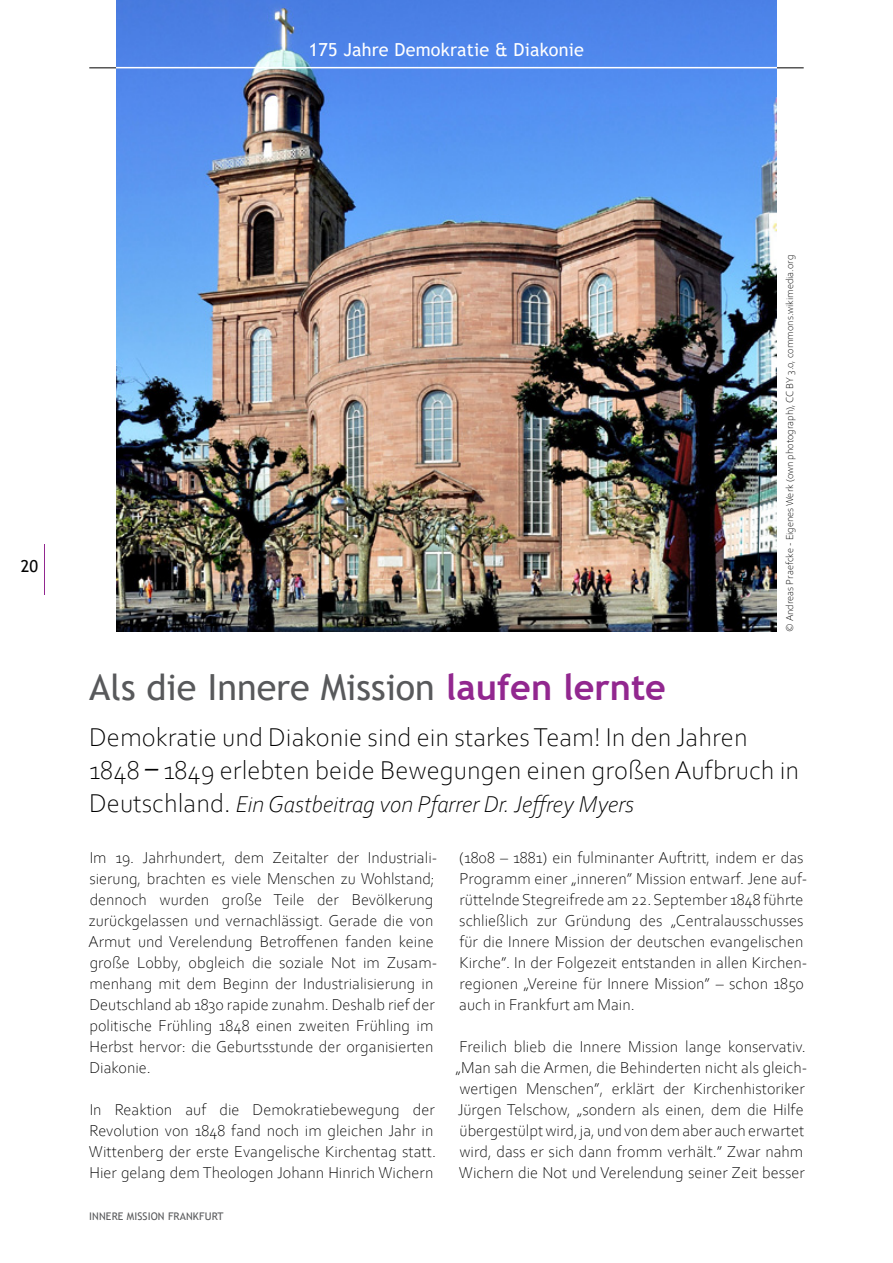
<style>
.page{position:relative;width:893px;height:1263px;background:#fff}
.page>*{position:absolute;margin:0;border:0;box-sizing:border-box;transform-origin:0 0}
.t1{font:36px "Trebuchet MS";color:#58595b}
.t2{font:300 27px/33px "Corbel";color:#000}
.t3{font:italic 300 24px "Corbel";color:#000}
.t4{font:18px "Trebuchet MS";letter-spacing:.01em;color:#fff}
.t5{font:300 16.5px/21px "Corbel";color:#000}
.t6{font:16.5px "Trebuchet MS";color:#000}
.t7{font:300 10.5px "Corbel";color:#000}
.t8{font:10.5px "Trebuchet MS";letter-spacing:.01em;color:#58595b}
.s1{font-weight:700;color:#92278f}
.s2{font-weight:400;font-style:italic}
.s3{font-style:normal;font-size:27px}
</style>
<div class="page">
<hr style="left:89px;top:68px;width:715px;height:1px;background:#000">
<hr style="left:44px;top:544px;width:1px;height:50px;background:#92278f">
<img style="left:116px;top:0;width:661px;height:632px">
<hr style="left:116px;top:67px;width:661px;height:1px;background:#fff">
<p class="t4" style="left:309px;top:38px;width:276px">175 Jahre Demokratie &amp; Diakonie</p>
<p class="t6" style="left:21px;top:556px;width:19px">20</p>
<p class="t7" style="left:783px;top:632px;width:378px;rotate:-90deg">© Andreas Praefcke - Eigenes Werk (own photograph), CC BY 3.0, commons.wikimedia.org</p>
<h1 class="t1" style="left:89px;top:665px;width:578px">Als die Innere Mission <span class="s1">laufen lernte</span></h1>
<h2 class="t2" style="left:89px;top:719px;width:711px">Demokratie und Diakonie sind ein starkes Team! In den Jahren<br>1848 <span class="s2">–</span> 1849 erlebten beide Bewegungen einen großen Aufbruch in</h2>
<h3 class="t3" style="left:89px;top:788px;width:547px"><span class="s3">Deutschland.</span> Ein Gastbeitrag von Pfarrer Dr. Jeffrey Myers</h3>
<p class="t5" style="left:89px;top:846px;width:350px">Im 19. Jahrhundert, dem Zeitalter der Industriali&shy;sierung, brachten es viele Menschen zu Wohlstand; dennoch wurden große Teile der Bevölkerung zurückgelassen und vernachlässigt. Gerade die von Armut und Verelendung Betroffenen fanden keine große Lobby, obgleich die soziale Not im Zusam&shy;menhang mit dem Beginn der Industrialisierung in Deutschland ab 1830 rapide zunahm. Deshalb rief der politische Frühling 1848 einen zweiten Frühling im Herbst hervor: die Geburtsstunde der organisierten Diakonie.</p>
<p class="t5" style="left:89px;top:1098px;width:349px">In Reaktion auf die Demokratiebewegung der Revolution von 1848 fand noch im gleichen Jahr in Wittenberg der erste Evangelische Kirchentag statt.<br>Hier gelang dem Theologen Johann Hinrich Wichern</p>
<p class="t8" style="left:89px;top:1209px;width:136px">INNERE MISSION FRANKFURT</p>
<p class="t5" style="left:459px;top:846px;width:350px">(1808 – 1881) ein fulminanter Auftritt, indem er das Programm einer „inneren” Mission entwarf. Jene auf&shy;rüttelnde Stegreifrede am 22. September 1848 führte schließlich zur Gründung des „Centralausschusses für die Innere Mission der deutschen evangelischen Kirche”. In der Folgezeit entstanden in allen Kirchen&shy;regionen „Vereine für Innere Mission” – schon 1850 auch in Frankfurt am Main.</p>
<p class="t5" style="left:456px;top:1035px;width:353px">Freilich blieb die Innere Mission lange konservativ. „Man sah die Armen, die Behinderten nicht als gleich&shy;wertigen Menschen”, erklärt der Kirchenhistoriker Jürgen Telschow, „sondern als einen, dem die Hilfe übergestülpt wird, ja, und von dem aber auch erwartet wird, dass er sich dann fromm verhält.” Zwar nahm Wichern die Not und Verelendung seiner Zeit besser</p>
</div>
